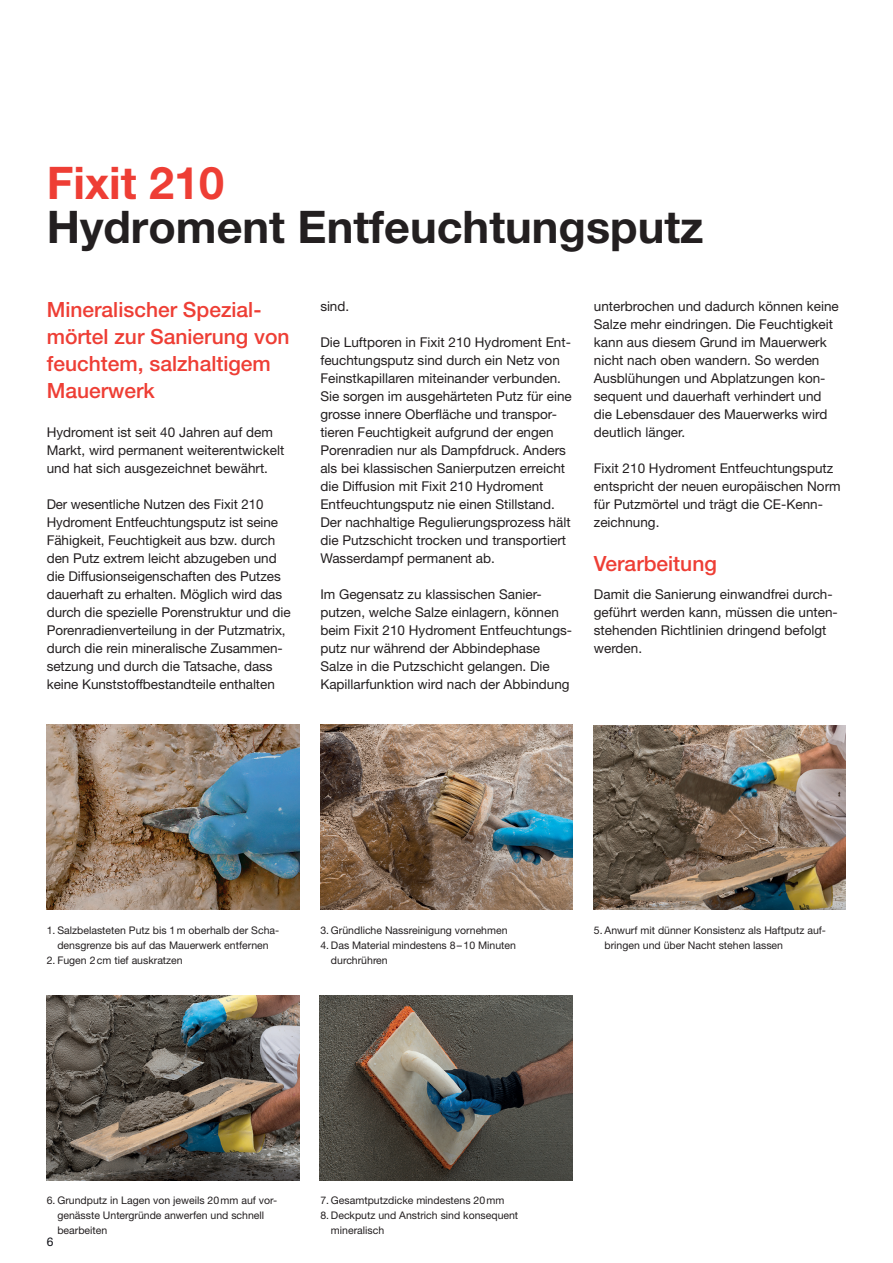
<style>
.page{position:relative;width:893px;height:1263px;background:#fff}
.page>*{position:absolute;margin:0;border:0;box-sizing:border-box;transform-origin:0 0}
._01___Headline{font:700 45px "Helvetica Neue LT Pro";color:#231f20}
._01___Headline-2{font:700 45px "Helvetica Neue LT Pro";color:#ee3e35}
._04___ÜT{font:500 21px/27px "Helvetica Neue LT Pro";color:#ee3e35}
._05___GT{font:13.5px/18px "Helvetica Neue LT Pro";color:#231f20}
.t1{font:12px "Helvetica Neue LT Pro";color:#0d0e15}
.t2{font:10.5px/15px "Helvetica Neue LT Pro";color:#231f20}
</style>
<div class="page">
<img style="left:320px;top:725px;width:252px;height:185px">
<img style="left:47px;top:725px;width:252px;height:185px">
<img style="left:320px;top:995px;width:253px;height:185px">
<img style="left:594px;top:725px;width:252px;height:185px">
<img style="left:47px;top:995px;width:253px;height:185px">
<p class="_01___Headline-2" style="left:47px;top:155px;width:179px">Fixit 210</p>
<p class="_01___Headline" style="left:47px;top:199px;width:658px">Hydroment Entfeuchtungsputz</p>
<p class="_04___ÜT" style="left:47px;top:295px;width:244px">Mineralischer Spezial&shy;mörtel zur Sanierung von feuchtem, salzhaltigem<br>Mauerwerk</p>
<p class="_05___GT" style="left:47px;top:423px;width:239px">Hydroment ist seit 40 Jahren auf dem<br>Markt, wird permanent weiterentwickelt und hat sich ausgezeichnet bewährt.</p>
<p class="_05___GT" style="left:47px;top:495px;width:245px">Der wesentliche Nutzen des Fixit 210<br>Hydroment Entfeuchtungsputz ist seine Fähigkeit, Feuchtigkeit aus bzw. durch den Putz extrem leicht abzugeben und die Diffusionseigenschaften des Putzes dauerhaft zu erhalten. Möglich wird das durch die spezielle Porenstruktur und die Porenradienverteilung in der Putzmatrix, durch die rein mineralische Zusammen&shy;setzung und durch die Tatsache, dass keine Kunststoffbestandteile enthalten</p>
<p class="_05___GT" style="left:320px;top:297px;width:30px">sind.</p>
<p class="_05___GT" style="left:320px;top:333px;width:253px">Die Luftporen in Fixit 210 Hydroment Ent&shy;feuchtungsputz sind durch ein Netz von Feinstkapillaren miteinander verbunden.<br>Sie sorgen im ausgehärteten Putz für eine grosse innere Oberfläche und transpor&shy;tieren Feuchtigkeit aufgrund der engen Porenradien nur als Dampfdruck. Anders als bei klassischen Sanierputzen erreicht die Diffusion mit Fixit 210 Hydroment Entfeuchtungsputz nie einen Stillstand.<br>Der nachhaltige Regulierungsprozess hält die Putzschicht trocken und transportiert Wasserdampf permanent ab.</p>
<p class="_05___GT" style="left:320px;top:585px;width:253px">Im Gegensatz zu klassischen Sanier&shy;putzen, welche Salze einlagern, können beim Fixit 210 Hydroment Entfeuchtungs&shy;putz nur während der Abbindephase Salze in die Putzschicht gelangen. Die Kapillarfunktion wird nach der Abbindung</p>
<p class="_05___GT" style="left:594px;top:297px;width:246px">unterbrochen und dadurch können keine Salze mehr eindringen. Die Feuchtigkeit kann aus diesem Grund im Mauerwerk nicht nach oben wandern. So werden Ausblühungen und Abplatzungen kon&shy;sequent und dauerhaft verhindert und die Lebensdauer des Mauerwerks wird deutlich länger.</p>
<p class="_05___GT" style="left:594px;top:459px;width:248px">Fixit 210 Hydroment Entfeuchtungsputz entspricht der neuen europäischen Norm für Putzmörtel und trägt die CE-Kenn&shy;zeichnung.</p>
<p class="_04___ÜT" style="left:594px;top:550px;width:124px">Verarbeitung</p>
<p class="_05___GT" style="left:594px;top:585px;width:245px">Damit die Sanierung einwandfrei durch&shy;geführt werden kann, müssen die unten&shy;stehenden Richtlinien dringend befolgt werden.</p>
<p class="t2" style="left:47px;top:922px;width:234px;text-align:center">1. Salzbelasteten Putz bis 1m oberhalb der Scha&shy;densgrenze bis auf das Mauerwerk entfernen</p>
<p class="t2" style="left:47px;top:952px;width:138px">2. Fugen 2cm tief auskratzen</p>
<p class="t2" style="left:320px;top:922px;width:189px">3. Gründliche Nassreinigung vornehmen</p>
<p class="t2" style="left:331px;top:937px;width:187px;text-indent:-11px">4. Das Material mindestens 8–10 Minuten durchrühren</p>
<p class="t2" style="left:604px;top:922px;width:223px;text-indent:-11px">5. Anwurf mit dünner Konsistenz als Haftputz auf&shy;bringen und über Nacht stehen lassen</p>
<p class="t2" style="left:57px;top:1192px;width:221px;text-indent:-11px">6. Grundputz in Lagen von jeweils 20mm auf vor&shy;genässte Untergründe anwerfen und schnell bearbeiten</p>
<p class="t2" style="left:320px;top:1192px;width:186px">7. Gesamtputzdicke mindestens 20mm</p>
<p class="t2" style="left:331px;top:1207px;width:189px;text-indent:-11px">8. Deckputz und Anstrich sind konsequent mineralisch</p>
<p class="t1" style="left:47px;top:1234px;width:8px">6</p>
</div>
